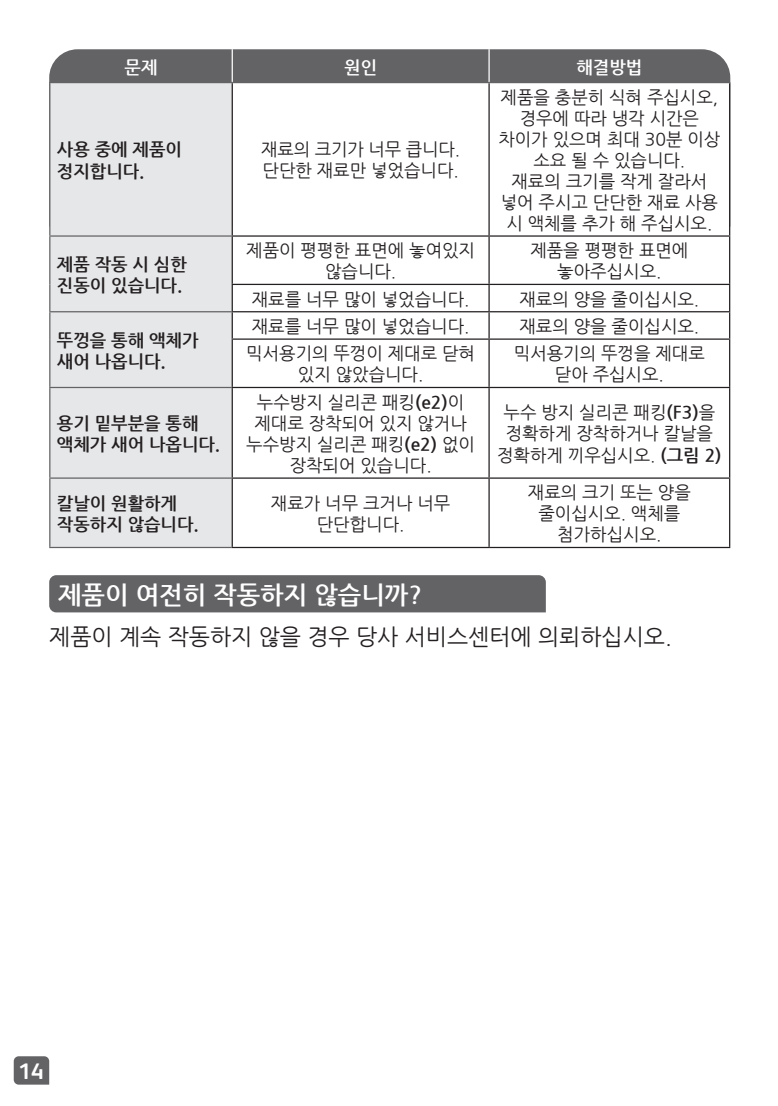
<style>
.page{position:relative;width:778px;height:1106px;background:#fff}
.page>*{position:absolute;margin:0;border:0;box-sizing:border-box;transform-origin:0 0}
.t1{font:700 25px "Nanum Gothic";color:#fff}
.t2{font:22.5px "Nanum Gothic";color:#231f20}
.t3{font:700 22.5px "FS Albert";color:#fff}
.t4{font:17.5px/21px "Nanum Gothic";color:#231f20;text-align:center}
.t5{font:700 17.5px/21px "Nanum Gothic";color:#231f20}
.t6{font:700 17.5px "Nanum Gothic";color:#fff}
.s1{font-weight:700}
</style>
<div class="page">
<svg style="left:14px;top:1056px;width:35px;height:28px"></svg>
<div style="left:49px;top:575px;width:496px;height:37px;background:#636366"></div>
<div style="left:49px;top:49px;width:680px;height:33px;background:#636366"></div>
<div style="left:50px;top:83px;width:181px;height:463px;background:#e6e7e9"></div>
<svg style="left:233px;top:83px;width:495px;height:463px"></svg>
<hr style="left:231px;top:49px;width:2px;height:33px;background:#fff">
<hr style="left:488px;top:49px;width:1px;height:33px;background:#fff">
<hr style="left:49px;top:83px;width:1px;height:152px;background:#636366">
<hr style="left:49px;top:235px;width:182px;height:1px;background:#636366">
<hr style="left:49px;top:236px;width:1px;height:48px;background:#636366">
<hr style="left:49px;top:311px;width:182px;height:1px;background:#636366">
<svg style="left:49px;top:284px;width:1px;height:55px"></svg>
<hr style="left:49px;top:339px;width:1px;height:48px;background:#636366">
<hr style="left:49px;top:387px;width:182px;height:1px;background:#636366">
<hr style="left:49px;top:388px;width:1px;height:89px;background:#636366">
<hr style="left:49px;top:477px;width:182px;height:1px;background:#636366">
<hr style="left:49px;top:478px;width:1px;height:68px;background:#636366">
<hr style="left:49px;top:546px;width:182px;height:2px;background:#636366">
<hr style="left:231px;top:83px;width:2px;height:152px;background:#231f20">
<hr style="left:488px;top:83px;width:1px;height:152px;background:#231f20">
<hr style="left:728px;top:83px;width:1px;height:152px;background:#231f20">
<hr style="left:231px;top:235px;width:258px;height:1px;background:#231f20">
<hr style="left:231px;top:236px;width:2px;height:48px;background:#231f20">
<hr style="left:489px;top:235px;width:240px;height:1px;background:#231f20">
<hr style="left:488px;top:236px;width:1px;height:48px;background:#231f20">
<hr style="left:728px;top:236px;width:1px;height:48px;background:#231f20">
<hr style="left:231px;top:284px;width:258px;height:1px;background:#231f20">
<hr style="left:231px;top:285px;width:2px;height:26px;background:#231f20">
<hr style="left:489px;top:284px;width:240px;height:1px;background:#231f20">
<hr style="left:231px;top:311px;width:258px;height:1px;background:#231f20">
<hr style="left:231px;top:312px;width:2px;height:26px;background:#231f20">
<hr style="left:489px;top:311px;width:240px;height:1px;background:#231f20">
<svg style="left:488px;top:285px;width:1px;height:53px"></svg>
<hr style="left:231px;top:338px;width:258px;height:1px;background:#231f20">
<hr style="left:231px;top:339px;width:2px;height:48px;background:#231f20">
<hr style="left:489px;top:338px;width:240px;height:1px;background:#231f20">
<hr style="left:488px;top:339px;width:1px;height:48px;background:#231f20">
<hr style="left:728px;top:339px;width:1px;height:48px;background:#231f20">
<hr style="left:231px;top:387px;width:258px;height:1px;background:#231f20">
<hr style="left:231px;top:388px;width:2px;height:89px;background:#231f20">
<hr style="left:489px;top:387px;width:240px;height:1px;background:#231f20">
<hr style="left:488px;top:388px;width:1px;height:89px;background:#231f20">
<hr style="left:728px;top:388px;width:1px;height:89px;background:#231f20">
<hr style="left:231px;top:477px;width:258px;height:1px;background:#231f20">
<hr style="left:231px;top:478px;width:2px;height:68px;background:#231f20">
<hr style="left:489px;top:477px;width:240px;height:1px;background:#231f20">
<hr style="left:488px;top:478px;width:1px;height:68px;background:#231f20">
<hr style="left:728px;top:478px;width:1px;height:68px;background:#231f20">
<hr style="left:231px;top:546px;width:258px;height:2px;background:#231f20">
<hr style="left:489px;top:546px;width:240px;height:2px;background:#231f20">
<hr style="left:49px;top:82px;width:183px;height:1px;background:#636366">
<hr style="left:232px;top:82px;width:257px;height:1px;background:#636366">
<hr style="left:489px;top:82px;width:240px;height:1px;background:#636366">
<p class="t6" style="left:124px;top:58px;width:34px">문제</p>
<p class="t6" style="left:344px;top:58px;width:34px">원인</p>
<p class="t6" style="left:576px;top:58px;width:67px">해결방법</p>
<p class="t5" style="left:57px;top:140px;width:126px">사용 중에 제품이 정지합니다.</p>
<p class="t4" style="left:261px;top:140px;width:200px;text-align:left">재료의 크기가 너무 큽니다. 단단한 재료만 넣었습니다.</p>
<p class="t4" style="left:498px;top:87px;width:223px">제품을 충분히 식혀 주십시오, 경우에 따라 냉각 시간은 차이가 있으며 최대 30분 이상 소요 될 수 있습니다.<br>재료의 크기를 작게 잘라서 넣어 주시고 단단한 재료 사용 시 액체를 추가 해 주십시오.</p>
<p class="t5" style="left:57px;top:254px;width:131px">제품 작동 시 심한 진동이 있습니다.</p>
<p class="t5" style="left:57px;top:330px;width:143px">뚜껑을 통해 액체가 새어 나옵니다.</p>
<p class="t5" style="left:57px;top:413px;width:165px">용기 밑부분을 통해 액체가 새어 나옵니다.</p>
<p class="t4" style="left:246px;top:240px;width:230px">제품이 평평한 표면에 놓여있지 않습니다.</p>
<p class="t4" style="left:530px;top:240px;width:159px">제품을 평평한 표면에 놓아주십시오.</p>
<p class="t4" style="left:252px;top:289px;width:219px">재료를 너무 많이 넣었습니다.</p>
<p class="t4" style="left:519px;top:289px;width:181px">재료의 양을 줄이십시오.</p>
<p class="t4" style="left:252px;top:316px;width:219px">재료를 너무 많이 넣었습니다.</p>
<p class="t4" style="left:519px;top:316px;width:181px">재료의 양을 줄이십시오.</p>
<p class="t4" style="left:246px;top:343px;width:230px">믹서용기의 뚜껑이 제대로 닫혀 있지 않았습니다.</p>
<p class="t4" style="left:513px;top:343px;width:192px">믹서용기의 뚜껑을 제대로 닫아 주십시오.</p>
<p class="t4" style="left:246px;top:392px;width:230px">누수방지 실리콘 패킹<span class="s1">(e2)</span>이 제대로 장착되어 있지 않거나 누수방지 실리콘 패킹<span class="s1">(e2)</span> 없이 장착되어 있습니다.</p>
<p class="t4" style="left:497px;top:402px;width:226px">누수 방지 실리콘 패킹<span class="s1">(F3)</span>을 정확하게 장착하거나 칼날을 정확하게 끼우십시오. <span class="s1">(그림 2)</span></p>
<p class="t5" style="left:57px;top:493px;width:143px">칼날이 원활하게 작동하지 않습니다.</p>
<p class="t4" style="left:271px;top:493px;width:181px">재료가 너무 크거나 너무 단단합니다.</p>
<p class="t4" style="left:527px;top:482px;width:164px">재료의 크기 또는 양을 줄이십시오. 액체를 첨가하십시오.</p>
<h1 class="t1" style="left:58px;top:582px;width:365px">제품이 여전히 작동하지 않습니까?</h1>
<p class="t2" style="left:49px;top:625px;width:623px">제품이 계속 작동하지 않을 경우 당사 서비스센터에 의뢰하십시오.</p>
<p class="t3" style="left:19px;top:1055px;width:27px">14</p>
</div>
